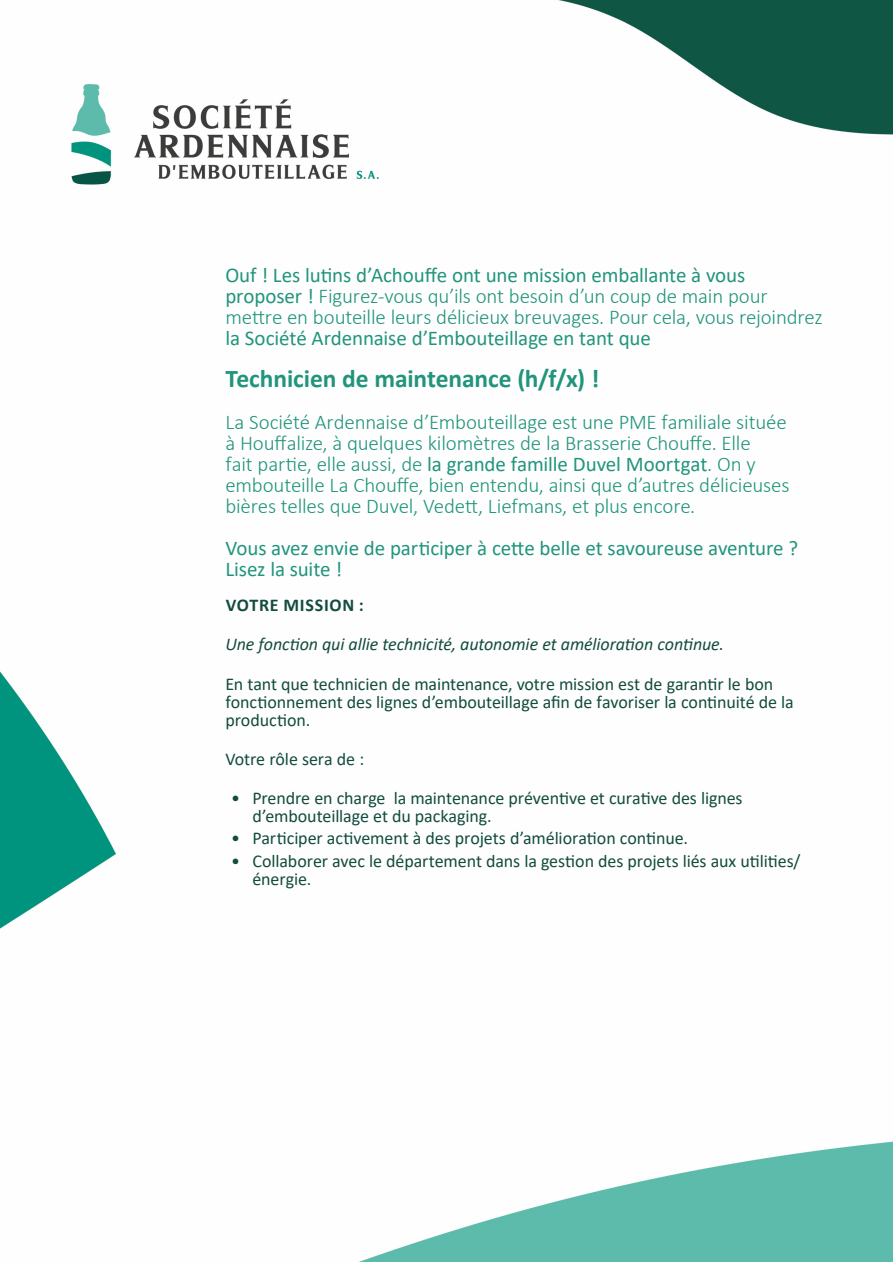
<style>
.page{position:relative;width:893px;height:1263px;background:#fff}
.page>*{position:absolute;margin:0;border:0;box-sizing:border-box;transform-origin:0 0}
.t1{font:700 25.5px "Calibri";letter-spacing:-.005em;color:#21957c}
.t2{font:300 21px/21px "Calibri";letter-spacing:-.01em;color:#21957c}
.t3{font:21px/21px "Calibri";letter-spacing:-.01em;color:#21957c}
.t4{font:18px/18px "Calibri";letter-spacing:-.005em;color:#134c3e}
.t5{font:italic 18px "Calibri";letter-spacing:-.005em;color:#134c3e}
.t6{font:700 18px "Calibri";letter-spacing:.04em;color:#134c3e}
.s1{font-weight:400}
</style>
<div class="page">
<img style="left:0;top:0;width:892px;height:1262px">
<p class="t2" style="left:225px;top:264px;width:599px"><span class="s1">Ouf ! Les lutins d’Achouffe ont une mission emballante à vous proposer !</span> Figurez-vous qu’ils ont besoin d’un coup de main pour mettre en bouteille leurs délicieux breuvages. Pour cela, vous rejoindrez <span class="s1">la Société Ardennaise d’Embouteillage en tant que</span></p>
<p class="t1" style="left:225px;top:360px;width:375px">Technicien de maintenance (h/f/x) !</p>
<p class="t2" style="left:225px;top:411px;width:566px">La Société Ardennaise d’Embouteillage est une PME familiale située à Houffalize, à quelques kilomètres de la Brasserie Chouffe. Elle<br>fait partie, elle aussi, de <span class="s1">la grande famille Duvel Moortgat</span>. On y embouteille La Chouffe, bien entendu, ainsi que d’autres délicieuses bières telles que Duvel, Vedett, Liefmans, et plus encore.</p>
<p class="t3" style="left:225px;top:537px;width:574px">Vous avez envie de participer à cette belle et savoureuse aventure ?<br>Lisez la suite !</p>
<p class="t6" style="left:226px;top:592px;width:139px">VOTRE MISSION :</p>
<p class="t5" style="left:225px;top:632px;width:500px">Une fonction qui allie technicité, autonomie et amélioration continue.</p>
<p class="t4" style="left:225px;top:674px;width:570px">En tant que technicien de maintenance, votre mission est de garantir le bon fonctionnement des lignes d’embouteillage afin de favoriser la continuité de la production.</p>
<p class="t4" style="left:225px;top:749px;width:140px">Votre rôle sera de :</p>
<p class="t4" style="left:252px;top:789px;width:492px;text-indent:-21px">• Prendre en charge la maintenance préventive et curative des lignes d’embouteillage et du packaging.</p>
<p class="t4" style="left:231px;top:829px;width:458px">• Participer activement à des projets d’amélioration continue.</p>
<p class="t4" style="left:252px;top:851px;width:550px;text-indent:-21px">• Collaborer avec le département dans la gestion des projets liés aux utilities/ énergie.</p>
</div>
